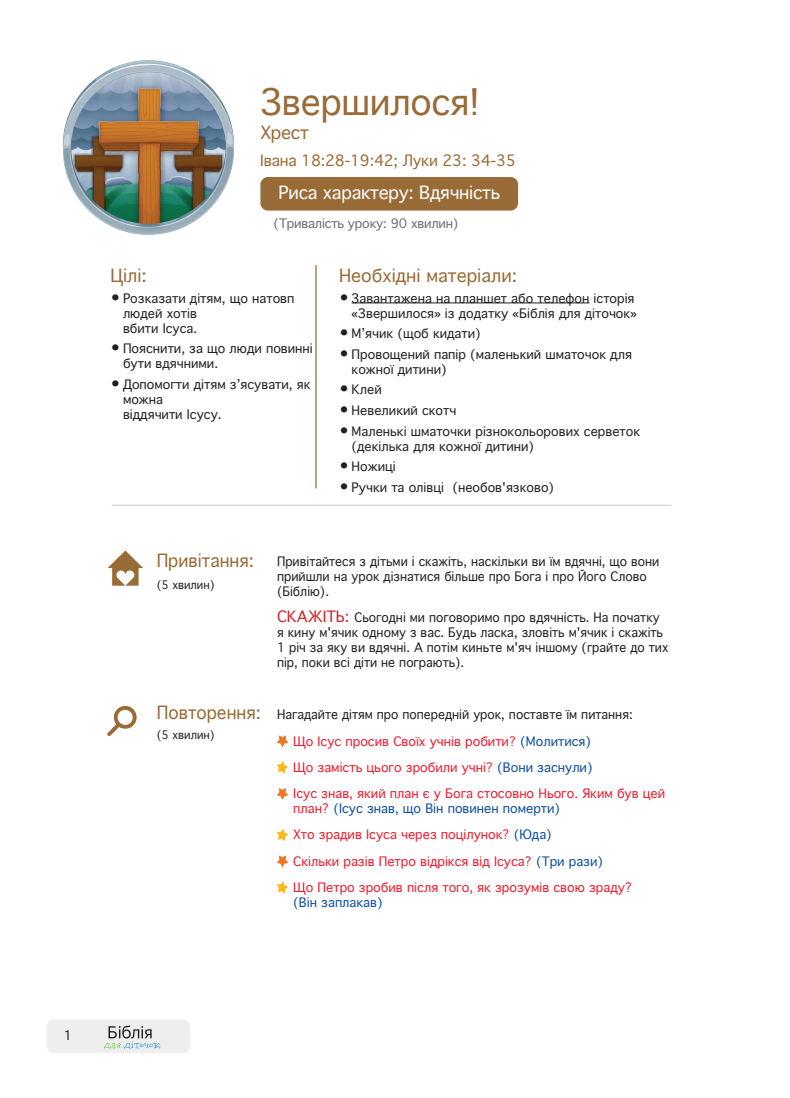
<style>
.page{position:relative;width:790px;height:1098px;background:#fff}
.page>*{position:absolute;margin:0;border:0;box-sizing:border-box;transform-origin:0 0}
.t1{font:35px "Thonburi";letter-spacing:-.01em;color:#986b37}
.t2{font:17.5px "Thonburi";color:#986b37}
.t3{font:17.5px "Thonburi";letter-spacing:-.015em;color:#fff}
.t4{font:15px "Thonburi";letter-spacing:-.015em;color:#986b37}
.t5{font:12.5px/15px "Thonburi";color:#231f20}
.t6{font:12.5px/15px "Thonburi";color:#231f20;scale:.96 1}
.t7{font:12.5px/15px "Thonburi";color:#ee1b2d}
.t8{font:12.5px "Thonburi";letter-spacing:-.015em;color:#6c6d70}
.t9{font:11.25px "Thonburi";color:#231f20}
.s1{font-size:15px}
.s2{font-size:15px;color:#d1232a}
.s3{color:#0d4da1}
</style>
<div class="page">
<div style="left:47px;top:1019px;width:143px;height:33px;background:#eeeeef;border-radius:8px"></div>
<svg style="left:104px;top:1025px;width:56px;height:23px"></svg>
<hr style="left:351px;top:302px;width:238px;height:1px;background:#231f20">
<hr style="left:315px;top:265px;width:1px;height:223px;background:#986b37">
<svg style="left:277px;top:735px;width:11px;height:12px"></svg>
<svg style="left:277px;top:761px;width:11px;height:12px"></svg>
<svg style="left:277px;top:788px;width:11px;height:11px"></svg>
<svg style="left:277px;top:829px;width:11px;height:11px"></svg>
<svg style="left:277px;top:855px;width:11px;height:12px"></svg>
<svg style="left:277px;top:881px;width:11px;height:12px"></svg>
<hr style="left:112px;top:504px;width:558px;height:2px;background:#d5d6d8">
<svg style="left:107px;top:550px;width:36px;height:35px"></svg>
<svg style="left:107px;top:706px;width:29px;height:30px"></svg>
<img style="left:62px;top:60px;width:173px;height:175px">
<div style="left:260px;top:177px;width:257px;height:33px;background:#986b37;border-radius:8px"></div>
<p class="t1" style="left:260px;top:83px;width:221px">Звершилося!</p>
<p class="t2" style="left:260px;top:122px;width:50px">Хрест</p>
<p class="t4" style="left:260px;top:152px;width:257px">Івана 18:28-19:42; Луки 23: 34-35</p>
<p class="t3" style="left:278px;top:182px;width:223px">Риса характеру: Вдячність</p>
<p class="t8" style="left:273px;top:216px;width:186px">(Тривалість уроку: 90 хвилин)</p>
<p class="t2" style="left:110px;top:265px;width:38px">Цілі:</p>
<p class="t5" style="left:123px;top:291px;width:173px;text-indent:-12px"><span class="s1">•</span> Розказати дітям, що натовп людей хотів<br>вбити Ісуса.</p>
<p class="t5" style="left:123px;top:341px;width:191px;text-indent:-12px"><span class="s1">•</span> Пояснити, за що люди повинні бути вдячними.</p>
<p class="t5" style="left:123px;top:377px;width:189px;text-indent:-12px"><span class="s1">•</span> Допомогти дітям з’ясувати, як можна<br>віддячити Ісусу.</p>
<p class="t2" style="left:339px;top:265px;width:179px">Необхідні матеріали:</p>
<p class="t5" style="left:339px;top:291px;width:299px;text-align:right"><span class="s1">•</span> Завантажена на планшет або телефон історія «Звершилося» із додатку «Біблія для діточок»</p>
<p class="t5" style="left:339px;top:326px;width:143px"><span class="s1">•</span> М’ячик (щоб кидати)</p>
<p class="t5" style="left:351px;top:347px;width:281px;text-indent:-12px"><span class="s1">•</span> Провощений папір (маленький шматочок для кожної дитини)</p>
<p class="t5" style="left:339px;top:382px;width:44px"><span class="s1">•</span> Клей</p>
<p class="t5" style="left:339px;top:403px;width:119px"><span class="s1">•</span> Невеликий скотч</p>
<p class="t5" style="left:351px;top:424px;width:290px;text-indent:-12px"><span class="s1">•</span> Маленькі шматочки різнокольорових серветок (декілька для кожної дитини)</p>
<p class="t5" style="left:339px;top:459px;width:58px"><span class="s1">•</span> Ножиці</p>
<p class="t5" style="left:339px;top:480px;width:216px"><span class="s1">•</span> Ручки та олівці (необов'язково)</p>
<p class="t2" style="left:156px;top:550px;width:99px">Привітання:</p>
<p class="t9" style="left:156px;top:579px;width:59px">(5 хвилин)</p>
<p class="t2" style="left:157px;top:702px;width:106px">Повторення:</p>
<p class="t9" style="left:157px;top:728px;width:59px">(5 хвилин)</p>
<p class="t6" style="left:277px;top:553px;width:399px">Привітайтеся з дітьми і скажіть, наскільки ви їм вдячні, що вони прийшли на урок дізнатися більше про Бога і про Його Слово (Біблію).</p>
<p class="t6" style="left:277px;top:610px;width:409px"><span class="s2">СКАЖІТЬ:</span> Сьогодні ми поговоримо про вдячність. На початку я кину м'ячик одному з вас. Будь ласка, зловіть м'ячик і скажіть 1 річ за яку ви вдячні. А потім киньте м'яч іншому (грайте до тих пір, поки всі діти не пограють).</p>
<p class="t6" style="left:277px;top:707px;width:372px">Нагадайте дітям про попередній урок, поставте їм питання:</p>
<p class="t7" style="left:293px;top:733px;width:299px">Що Ісус просив Своїх учнів робити? <span class="s3">(Молитися)</span></p>
<p class="t7" style="left:293px;top:760px;width:300px">Що замість цього зробили учні? <span class="s3">(Вони заснули)</span></p>
<p class="t7" style="left:293px;top:786px;width:373px">Ісус знав, який план є у Бога стосовно Нього. Яким був цей план? <span class="s3">(Ісус знав, що Він повинен померти)</span></p>
<p class="t7" style="left:293px;top:827px;width:260px">Хто зрадив Ісуса через поцілунок? <span class="s3">(Юда)</span></p>
<p class="t7" style="left:293px;top:853px;width:311px">Скільки разів Петро відрікся від Ісуса? <span class="s3">(Три рази)</span></p>
<p class="t7" style="left:293px;top:880px;width:340px">Що Петро зробив після того, як зрозумів свою зраду? <span class="s3">(Він заплакав)</span></p>
<p class="t5" style="left:64px;top:1027px;width:10px">1</p>
</div>
